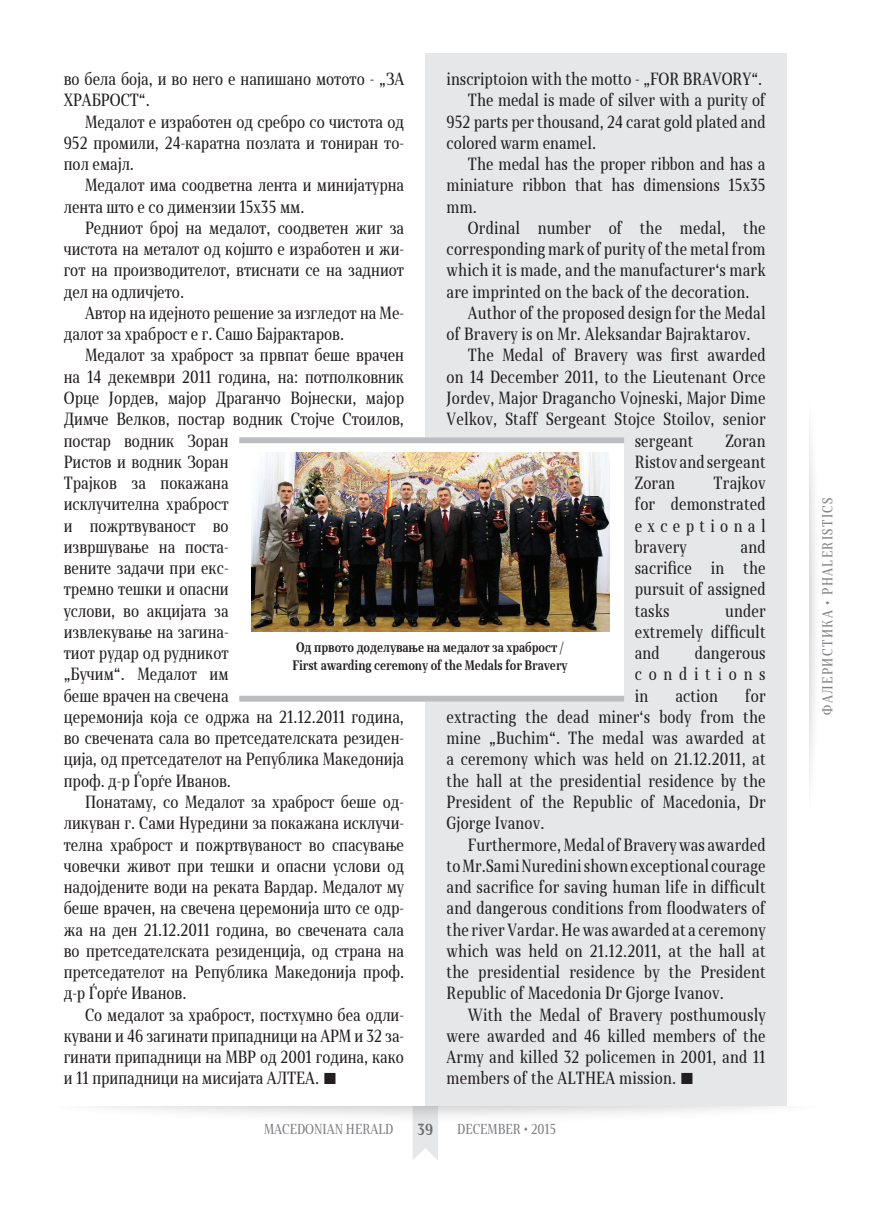
<style>
.page{position:relative;width:872px;height:1212px;background:#fff}
.page>*{position:absolute;margin:0;border:0;box-sizing:border-box;transform-origin:0 0}
.ГЛАВЕН_ТЕКСТ{font:16.5px/21.3px "Skola Serif Cn";color:#231f20;text-align:justify}
.t1{font:700 15px "Skola Serif Cn";color:#6c6d70}
.РУБРИКА{font:13.5px "Skola Serif Cn";color:#808285}
.РУБРИКА-2{font:13.5px "Skola Serif Cn";letter-spacing:.1em;color:#808285}
.ПОД_СЛИКА_1{font:700 12.9px "Skola Serif Cn";color:#231f20}
.s1{font-family:"Arial";font-size:24px}
</style>
<div class="page">
<img style="left:110px;top:1107px;width:652px;height:53px">
<div style="left:425px;top:53px;width:362px;height:1053px;background:#e6e7e9"></div>
<div style="left:239px;top:437px;width:385px;height:265px;background:#fff"></div>
<div style="left:239px;top:437px;width:385px;height:6px;background:#bcbdc0"></div>
<div style="left:239px;top:696px;width:385px;height:6px;background:#bcbdc0"></div>
<img style="left:252px;top:452px;width:357px;height:179px">
<p class="ГЛАВЕН_ТЕКСТ" style="left:446px;top:68px;width:317px">inscriptoion with the motto - „FOR BRAVORY“.</p>
<p class="ГЛАВЕН_ТЕКСТ" style="left:446px;top:90px;width:320px;text-indent:21px">The medal is made of silver with a purity of 952 parts per thousand, 24 carat gold plated and colored warm enamel.</p>
<p class="ГЛАВЕН_ТЕКСТ" style="left:446px;top:153px;width:320px;text-indent:21px">The medal has the proper ribbon and has a miniature ribbon that has dimensions 15x35 mm.</p>
<p class="ГЛАВЕН_ТЕКСТ" style="left:446px;top:217px;width:320px;text-indent:21px">Ordinal number of the medal, the corresponding mark of purity of the metal from which it is made, and the manufacturer‘s mark are imprinted on the back of the decoration.</p>
<p class="ГЛАВЕН_ТЕКСТ" style="left:446px;top:302px;width:320px;text-indent:21px">Author of the proposed design for the Medal of Bravery is on Mr. Aleksandar Bajraktarov.</p>
<p class="ГЛАВЕН_ТЕКСТ" style="left:468px;top:345px;width:299px">The Medal of Bravery was first awarded</p>
<p class="ГЛАВЕН_ТЕКСТ" style="left:446px;top:366px;width:320px">on 14 December 2011, to the Lieutenant Orce</p>
<p class="ГЛАВЕН_ТЕКСТ" style="left:446px;top:387px;width:320px">Jordev, Major Dragancho Vojneski, Major Dime</p>
<p class="ГЛАВЕН_ТЕКСТ" style="left:446px;top:408px;width:320px">Velkov, Staff Sergeant Stojce Stoilov, senior</p>
<p class="ГЛАВЕН_ТЕКСТ" style="left:634px;top:430px;width:60px">sergeant</p>
<p class="ГЛАВЕН_ТЕКСТ" style="left:64px;top:68px;width:342px">во бела боја, и во него е напишано мотото - „ЗА<br>ХРАБРОСТ“.</p>
<p class="ГЛАВЕН_ТЕКСТ" style="left:64px;top:111px;width:342px;text-indent:21px">Медалот е изработен од сребро со чистота од 952 промили, 24-каратна позлата и тониран то&shy;пол емајл.</p>
<p class="ГЛАВЕН_ТЕКСТ" style="left:64px;top:175px;width:342px;text-indent:21px">Медалот има соодветна лента и минијатурна лента што е со димензии 15х35 мм.</p>
<p class="ГЛАВЕН_ТЕКСТ" style="left:64px;top:217px;width:342px;text-indent:21px">Редниот број на медалот, соодветен жиг за чистота на металот од којшто е изработен и жи&shy;гот на производителот, втиснати се на задниот дел на одличјето.</p>
<p class="ГЛАВЕН_ТЕКСТ" style="left:64px;top:302px;width:342px;text-indent:21px">Автор на идејното решение за изгледот на Ме&shy;далот за храброст е г. Сашо Бајрактаров.</p>
<p class="ГЛАВЕН_ТЕКСТ" style="left:64px;top:345px;width:342px;text-align:left;text-indent:21px">Медалот за храброст за првпат беше врачен на 14 декември 2011 година, на: потполковник<br>Орце Јордев, мајор Драганчо Војнески, мајор<br>Димче Велков, постар водник Стојче Стоилов, постар водник Зоран<br>Ристов и водник Зоран<br>Трајков за покажана<br>исклучителна храброст<br>и пожртвуваност во<br>извршување на поста-<br>вените задачи при екс-<br>тремно тешки и опасни<br>услови, во акцијата за<br>извлекување на загина-<br>тиот рудар од рудникот<br>„Бучим“. Медалот им<br>беше врачен на свечена<br>церемонија која се одржа на 21.12.2011 година, во свечената сала во претседателската резиден&shy;ција, од претседателот на Република Македонија проф. д-р Ѓорѓе Иванов.</p>
<p class="ГЛАВЕН_ТЕКСТ" style="left:64px;top:791px;width:342px;text-indent:21px">Понатаму, со Медалот за храброст беше од&shy;ликуван г. Сами Нуредини за покажана исклучи&shy;телна храброст и пожртвуваност во спасување човечки живот при тешки и опасни услови од надојдените води на реката Вардар. Медалот му беше врачен, на свечена церемонија што се одр&shy;жа на ден 21.12.2011 година, во свечената сала во претседателската резиденција, од страна на претседателот на Република Македонија проф. д-р Ѓорѓе Иванов.</p>
<p class="ГЛАВЕН_ТЕКСТ" style="left:64px;top:1004px;width:342px;text-indent:21px">Со медалот за храброст, постхумно беа одли&shy;кувани и 46 загинати припадници на АРМ и 32 за&shy;гинати припадници на МВР од 2001 година, како и 11 припадници на мисијата АЛТЕА. <span class="s1">■</span></p>
<p class="ГЛАВЕН_ТЕКСТ" style="left:634px;top:430px;width:132px;text-indent:91px">Zoran Ristov and sergeant Zoran</p>
<p class="ГЛАВЕН_ТЕКСТ" style="left:634px;top:472px;width:132px;text-indent:79px">Trajkov for demonstrated exceptional bravery</p>
<p class="ГЛАВЕН_ТЕКСТ" style="left:634px;top:536px;width:132px;text-indent:106px">and sacrifice in the pursuit of assigned tasks</p>
<p class="ГЛАВЕН_ТЕКСТ" style="left:634px;top:600px;width:132px;text-indent:90px">under extremely difficult and</p>
<p class="ПОД_СЛИКА_1" style="left:296px;top:639px;width:269px">Од првото доделување на медалот за храброст /</p>
<p class="ПОД_СЛИКА_1" style="left:292px;top:657px;width:277px">First awarding ceremony of the Medals for Bravery</p>
<p class="ГЛАВЕН_ТЕКСТ" style="left:634px;top:642px;width:132px;text-indent:60px">dangerous conditions in</p>
<p class="ГЛАВЕН_ТЕКСТ" style="left:446px;top:685px;width:320px;text-indent:298px">for extracting the dead miner‘s body from the mine „Buchim“. The medal was awarded at a ceremony which was held on 21.12.2011, at the hall at the presidential residence by the President of the Republic of Macedonia, Dr Gjorge Ivanov.</p>
<p class="ГЛАВЕН_ТЕКСТ" style="left:446px;top:834px;width:320px;text-indent:21px">Furthermore, Medal of Bravery was awarded to Mr.Sami Nuredini shown exceptional courage and sacrifice for saving human life in difficult and dangerous conditions from floodwaters of the river Vardar. He was awarded at a ceremony which was held on 21.12.2011, at the hall at the presidential residence by the President Republic of Macedonia Dr Gjorge Ivanov.</p>
<p class="ГЛАВЕН_ТЕКСТ" style="left:446px;top:1004px;width:320px;text-indent:21px">With the Medal of Bravery posthumously were awarded and 46 killed members of the Army and killed 32 policemen in 2001, and 11 members of the ALTHEA mission. <span class="s1">■</span></p>
<p class="ГЛАВЕН_ТЕКСТ" style="left:675px;top:685px;width:44px">action</p>
<p class="РУБРИКА" style="left:264px;top:1121px;width:131px">MACEDONIAN HERALD</p>
<p class="t1" style="left:417px;top:1120px;width:17px">39</p>
<p class="РУБРИКА" style="left:457px;top:1121px;width:100px">DECEMBER • 2015</p>
<p class="РУБРИКА-2" style="left:819px;top:714px;width:218px;rotate:-90deg">ФАЛЕРИСТИКА • PHALERISTICS</p>
</div>
